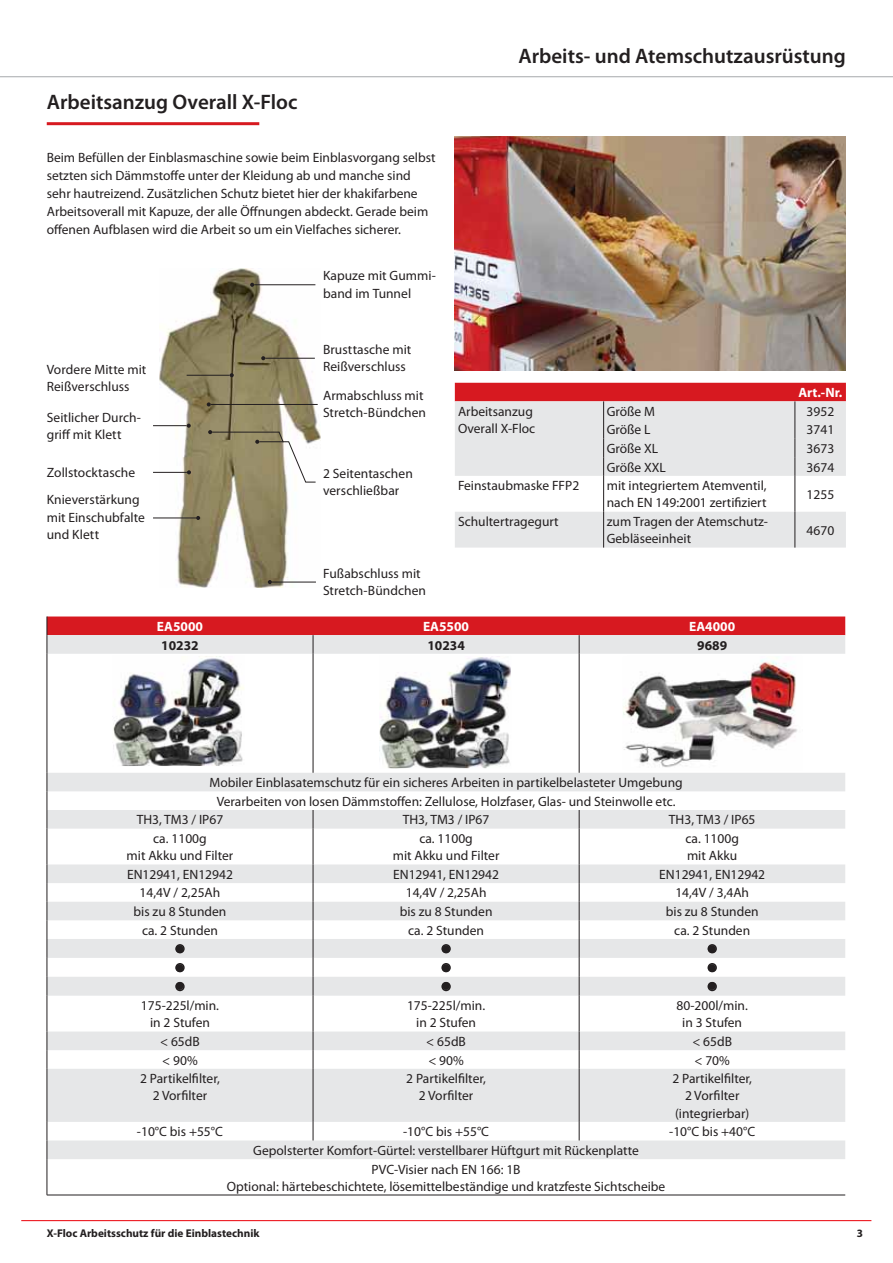
<style>
.page{position:relative;width:893px;height:1263px;background:#fff}
.page>*{position:absolute;margin:0;border:0;box-sizing:border-box;transform-origin:0 0}
.t1{font:600 21px "Myriad Pro";color:#231f20}
.t2{font:13.5px/17.2px "Myriad Pro";color:#231f20}
.t3{font:700 13.5px "Myriad Pro";color:#fff}
.t4{font:700 13.5px "Myriad Pro";color:#231f20}
.t5{font:700 11.25px "Myriad Pro";color:#231f20}
</style>
<div class="page">
<hr style="left:21px;top:1220px;width:850px;height:1px;background:#ed1c24">
<hr style="left:0;top:76px;width:893px;height:1px;background:#a7a9ac">
<img style="left:455px;top:136px;width:391px;height:234px">
<img style="left:159px;top:268px;width:162px;height:320px">
<hr style="left:254px;top:285px;width:61px;height:1px;background:#231f20">
<svg style="left:250px;top:283px;width:4px;height:4px"></svg>
<hr style="left:265px;top:358px;width:50px;height:1px;background:#231f20">
<svg style="left:261px;top:356px;width:4px;height:4px"></svg>
<svg style="left:208px;top:430px;width:108px;height:52px"></svg>
<hr style="left:153px;top:425px;width:34px;height:1px;background:#231f20">
<svg style="left:187px;top:424px;width:4px;height:4px"></svg>
<hr style="left:153px;top:472px;width:34px;height:1px;background:#231f20">
<svg style="left:187px;top:470px;width:4px;height:4px"></svg>
<hr style="left:153px;top:518px;width:43px;height:1px;background:#231f20">
<svg style="left:196px;top:516px;width:4px;height:4px"></svg>
<hr style="left:272px;top:582px;width:44px;height:1px;background:#231f20">
<svg style="left:268px;top:580px;width:4px;height:4px"></svg>
<hr style="left:187px;top:375px;width:43px;height:1px;background:#231f20">
<svg style="left:230px;top:373px;width:4px;height:4px"></svg>
<hr style="left:211px;top:404px;width:107px;height:1px;background:#231f20">
<svg style="left:207px;top:402px;width:4px;height:5px"></svg>
<hr style="left:47px;top:122px;width:212px;height:3px;background:#d71920">
<svg style="left:48px;top:657px;width:797px;height:502px"></svg>
<hr style="left:47px;top:654px;width:1px;height:119px;background:#231f20">
<svg style="left:47px;top:1032px;width:1px;height:37px"></svg>
<hr style="left:313px;top:654px;width:1px;height:119px;background:#231f20">
<svg style="left:47px;top:773px;width:1px;height:56px"></svg>
<hr style="left:47px;top:829px;width:1px;height:35px;background:#231f20">
<svg style="left:47px;top:864px;width:1px;height:132px"></svg>
<hr style="left:47px;top:996px;width:1px;height:36px;background:#231f20">
<svg style="left:313px;top:1032px;width:1px;height:37px"></svg>
<hr style="left:47px;top:1069px;width:1px;height:53px;background:#231f20">
<svg style="left:47px;top:1122px;width:1px;height:37px"></svg>
<hr style="left:47px;top:1159px;width:1px;height:36px;background:#231f20">
<hr style="left:579px;top:654px;width:1px;height:119px;background:#231f20">
<svg style="left:313px;top:810px;width:1px;height:19px"></svg>
<svg style="left:579px;top:810px;width:1px;height:19px"></svg>
<hr style="left:313px;top:829px;width:1px;height:35px;background:#231f20">
<hr style="left:579px;top:829px;width:1px;height:35px;background:#231f20">
<svg style="left:313px;top:864px;width:1px;height:132px"></svg>
<svg style="left:579px;top:864px;width:1px;height:132px"></svg>
<hr style="left:313px;top:996px;width:1px;height:36px;background:#231f20">
<hr style="left:579px;top:996px;width:1px;height:36px;background:#231f20">
<svg style="left:579px;top:1032px;width:1px;height:37px"></svg>
<hr style="left:313px;top:1069px;width:1px;height:53px;background:#231f20">
<hr style="left:579px;top:1069px;width:1px;height:53px;background:#231f20">
<svg style="left:313px;top:1122px;width:1px;height:19px"></svg>
<svg style="left:579px;top:1122px;width:1px;height:19px"></svg>
<svg style="left:47px;top:617px;width:798px;height:40px;background:#df8a8e"></svg>
<hr style="left:47px;top:1195px;width:798px;height:1px;background:#231f20">
<svg style="left:455px;top:476px;width:391px;height:72px"></svg>
<hr style="left:795px;top:476px;width:1px;height:36px;background:#231f20">
<hr style="left:795px;top:512px;width:1px;height:36px;background:#231f20">
<svg style="left:455px;top:383px;width:391px;height:93px;background:#e2bec0"></svg>
<hr style="left:603px;top:476px;width:1px;height:36px;background:#231f20">
<hr style="left:603px;top:512px;width:1px;height:36px;background:#231f20">
<svg style="left:174px;top:943px;width:12px;height:11px"></svg>
<svg style="left:440px;top:943px;width:12px;height:11px"></svg>
<svg style="left:706px;top:943px;width:12px;height:11px"></svg>
<svg style="left:174px;top:962px;width:12px;height:11px"></svg>
<svg style="left:440px;top:962px;width:12px;height:11px"></svg>
<svg style="left:706px;top:962px;width:12px;height:11px"></svg>
<svg style="left:174px;top:981px;width:12px;height:11px"></svg>
<svg style="left:440px;top:981px;width:12px;height:11px"></svg>
<svg style="left:706px;top:981px;width:12px;height:11px"></svg>
<h1 class="t1" style="left:47px;top:94px;width:252px">Arbeitsanzug Overall X-Floc</h1>
<p class="t2" style="left:47px;top:150px;width:390px;line-height:18px">Beim Befüllen der Einblasmaschine sowie beim Einblasvorgang selbst setzten sich Dämmstoffe unter der Kleidung ab und manche sind sehr hautreizend. Zusätzlichen Schutz bietet hier der khakifarbene Arbeitsoverall mit Kapuze, der alle Öffnungen abdeckt. Gerade beim offenen Aufblasen wird die Arbeit so um ein Vielfaches sicherer.</p>
<p class="t2" style="left:47px;top:362px;width:101px">Vordere Mitte mit<br>Reißverschluss</p>
<p class="t2" style="left:47px;top:409px;width:96px">Seitlicher Durch&shy;griff mit Klett</p>
<p class="t2" style="left:47px;top:465px;width:90px">Zollstocktasche</p>
<p class="t2" style="left:47px;top:492px;width:100px">Knieverstärkung mit Einschubfalte und Klett</p>
<p class="t2" style="left:323px;top:268px;width:114px">Kapuze mit Gummi&shy;band im Tunnel</p>
<p class="t2" style="left:323px;top:341px;width:90px">Brusttasche mit<br>Reißverschluss</p>
<p class="t2" style="left:323px;top:387px;width:105px">Armabschluss mit<br>Stretch-Bündchen</p>
<p class="t2" style="left:323px;top:466px;width:91px">2 Seitentaschen verschließbar</p>
<p class="t2" style="left:323px;top:565px;width:105px">Fußabschluss mit<br>Stretch-Bündchen</p>
<h1 class="t1" style="left:518px;top:48px;width:329px">Arbeits- und Atemschutzausrüstung</h1>
<p class="t3" style="left:798px;top:387px;width:45px">Art.-Nr.</p>
<p class="t2" style="left:458px;top:403px;width:79px">Arbeitsanzug<br>Overall X-Floc</p>
<p class="t2" style="left:607px;top:403px;width:50px">Größe M</p>
<p class="t2" style="left:806px;top:403px;width:29px">3952</p>
<p class="t2" style="left:607px;top:422px;width:45px">Größe L</p>
<p class="t2" style="left:806px;top:422px;width:29px">3741</p>
<p class="t2" style="left:607px;top:441px;width:53px">Größe XL</p>
<p class="t2" style="left:806px;top:441px;width:29px">3673</p>
<p class="t2" style="left:607px;top:459px;width:60px">Größe XXL</p>
<p class="t2" style="left:806px;top:459px;width:29px">3674</p>
<p class="t2" style="left:458px;top:478px;width:123px">Feinstaubmaske FFP2</p>
<p class="t2" style="left:607px;top:478px;width:161px">mit integriertem Atemventil, nach EN 149:2001 zertifiziert</p>
<p class="t2" style="left:806px;top:487px;width:29px">1255</p>
<p class="t2" style="left:458px;top:514px;width:102px">Schultertragegurt</p>
<p class="t2" style="left:607px;top:514px;width:163px">zum Tragen der Atemschutz-<br>Gebläseeinheit</p>
<p class="t2" style="left:806px;top:522px;width:29px">4670</p>
<p class="t3" style="left:157px;top:621px;width:48px">EA5000</p>
<p class="t3" style="left:423px;top:621px;width:48px">EA5500</p>
<p class="t3" style="left:689px;top:621px;width:48px">EA4000</p>
<p class="t4" style="left:161px;top:640px;width:39px">10232</p>
<p class="t4" style="left:427px;top:640px;width:39px">10234</p>
<p class="t4" style="left:697px;top:640px;width:31px">9689</p>
<p class="t2" style="left:209px;top:775px;width:475px">Mobiler Einblasatemschutz für ein sicheres Arbeiten in partikelbelasteter Umgebung</p>
<p class="t2" style="left:217px;top:793px;width:460px">Verarbeiten von losen Dämmstoffen: Zellulose, Holzfaser, Glas- und Steinwolle etc.</p>
<p class="t2" style="left:137px;top:812px;width:88px">TH3, TM3 / IP67</p>
<p class="t2" style="left:403px;top:812px;width:88px">TH3, TM3 / IP67</p>
<p class="t2" style="left:669px;top:812px;width:88px">TH3, TM3 / IP65</p>
<p class="t2" style="left:127px;top:831px;width:108px;text-align:center">ca. 1100g<br>mit Akku und Filter</p>
<p class="t2" style="left:393px;top:831px;width:108px;text-align:center">ca. 1100g<br>mit Akku und Filter</p>
<p class="t2" style="left:685px;top:831px;width:55px">ca. 1100g mit Akku</p>
<p class="t2" style="left:127px;top:867px;width:107px">EN12941, EN12942</p>
<p class="t2" style="left:393px;top:867px;width:107px">EN12941, EN12942</p>
<p class="t2" style="left:659px;top:867px;width:107px">EN12941, EN12942</p>
<p class="t2" style="left:140px;top:885px;width:82px">14,4V / 2,25Ah</p>
<p class="t2" style="left:406px;top:885px;width:82px">14,4V / 2,25Ah</p>
<p class="t2" style="left:675px;top:885px;width:75px">14,4V / 3,4Ah</p>
<p class="t2" style="left:134px;top:904px;width:94px">bis zu 8 Stunden</p>
<p class="t2" style="left:400px;top:904px;width:94px">bis zu 8 Stunden</p>
<p class="t2" style="left:666px;top:904px;width:94px">bis zu 8 Stunden</p>
<p class="t2" style="left:142px;top:922px;width:77px">ca. 2 Stunden</p>
<p class="t2" style="left:408px;top:922px;width:77px">ca. 2 Stunden</p>
<p class="t2" style="left:674px;top:922px;width:77px">ca. 2 Stunden</p>
<p class="t2" style="left:141px;top:998px;width:80px;text-align:center">175-225l/min. in 2 Stufen</p>
<p class="t2" style="left:407px;top:998px;width:80px;text-align:center">175-225l/min. in 2 Stufen</p>
<p class="t2" style="left:676px;top:998px;width:73px;text-align:center">80-200l/min. in 3 Stufen</p>
<p class="t2" style="left:160px;top:1034px;width:41px">&lt; 65dB</p>
<p class="t2" style="left:426px;top:1034px;width:41px">&lt; 65dB</p>
<p class="t2" style="left:692px;top:1034px;width:41px">&lt; 65dB</p>
<p class="t2" style="left:162px;top:1052px;width:37px">&lt; 90%</p>
<p class="t2" style="left:428px;top:1052px;width:37px">&lt; 90%</p>
<p class="t2" style="left:694px;top:1052px;width:37px">&lt; 70%</p>
<p class="t2" style="left:140px;top:1071px;width:81px;text-align:center">2 Partikelfilter,<br>2 Vorfilter</p>
<p class="t2" style="left:406px;top:1071px;width:81px;text-align:center">2 Partikelfilter,<br>2 Vorfilter</p>
<p class="t2" style="left:672px;top:1071px;width:81px;text-align:center">2 Partikelfilter,<br>2 Vorfilter (integrierbar)</p>
<p class="t2" style="left:137px;top:1124px;width:88px">-10°C bis +55°C</p>
<p class="t2" style="left:403px;top:1124px;width:88px">-10°C bis +55°C</p>
<p class="t2" style="left:669px;top:1124px;width:88px">-10°C bis +40°C</p>
<p class="t2" style="left:253px;top:1142px;width:387px;line-height:18.6px;text-align:center">Gepolsterter Komfort-Gürtel: verstellbarer Hüftgurt mit Rückenplatte<br>PVC-Visier nach EN 166: 1B</p>
<p class="t2" style="left:227px;top:1178px;width:440px">Optional: härtebeschichtete, lösemittelbeständige und kratzfeste Sichtscheibe</p>
<p class="t5" style="left:47px;top:1229px;width:214px">X-Floc Arbeitsschutz für die Einblastechnik</p>
<p class="t5" style="left:857px;top:1229px;width:8px">3</p>
</div>
